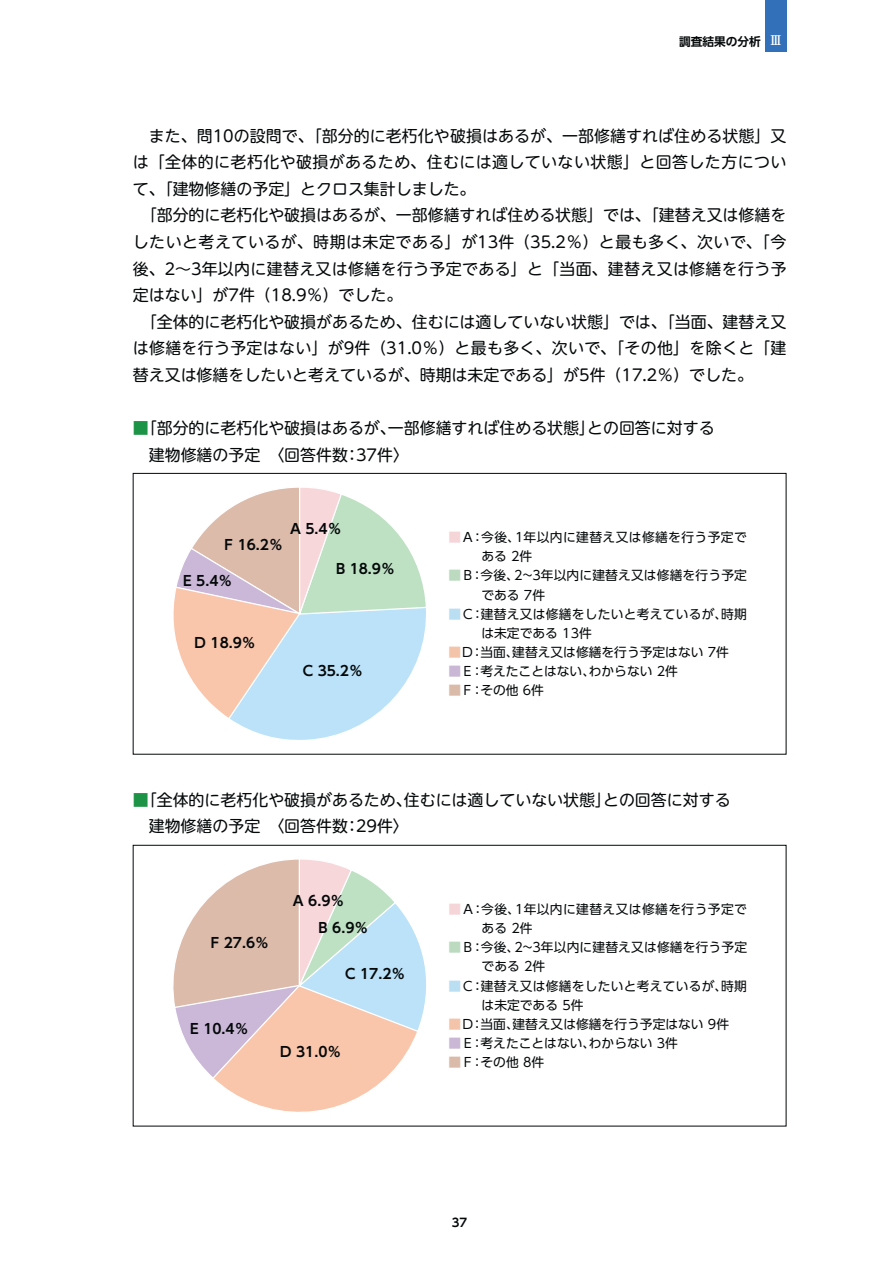
<style>
.page{position:relative;width:893px;height:1263px;background:#fff}
.page>*{position:absolute;margin:0;border:0;box-sizing:border-box;transform-origin:0 0}
.t1{font:15.9px/26.5px "UD Shin M Go Pr 6 N Regular 90 msp RKSJ H";color:#040809}
.t2{font:15.9px "UD Shin M Go Pr 6 N Regular 90 msp RKSJ H";letter-spacing:.02em;color:#040809}
.t3{font:15.9px "UD Shin M Go Pr 6 N Regular 90 msp RKSJ H";letter-spacing:.03em;color:#040809}
.t4{font:15.9px "UD Shin M Go Pr 6 N Regular 90 msp RKSJ H";letter-spacing:.025em;color:#040809}
.t5{font:13.8px/26.5px "UD Shin Go Pr 6 N De Bold 90 msp RKSJ H";color:#040809}
.t6{font:12.75px/19.2px "UD Shin Go Pr 6 N Regular 90 msp RKSJ H";letter-spacing:.01em;color:#040809}
.t7{font:12.75px/19.2px "UD Shin Go Pr 6 N Regular 90 msp RKSJ H";letter-spacing:.03em;color:#040809}
.t8{font:11.7px "UD Shin Go Pr 6 N De Bold 90 msp RKSJ H";color:#040809}
.s1{font-family:"UD Reimin Pr 6 N Bold 90 msp RKSJ H";font-size:12.75px;color:#fff}
.s2{color:#1c9346}
.s3{color:#f6d5d9}
.s4{color:#bcdabf}
.s5{color:#badef2}
.s6{color:#f3c3aa}
.s7{color:#c9b7d5}
.s8{color:#dabaa9}
</style>
<div class="page">
<div style="left:765px;top:0;width:21px;height:51px;background:#3271b9"></div>
<div style="left:133px;top:473px;width:653px;height:282px;border:1px solid #040809"></div>
<svg style="left:173px;top:487px;width:253px;height:253px"></svg>
<svg style="left:163px;top:859px;width:272px;height:268px"></svg>
<p class="t8" style="left:679px;top:37px;width:105px">調査結果の分析 <span class="s1">Ⅲ</span></p>
<p class="t1" style="left:149px;top:125px;width:639px">また、問10の設問で、「部分的に老朽化や破損はあるが、一部修繕すれば住める状態」又</p>
<p class="t4" style="left:133px;top:156px;width:655px">は「全体的に老朽化や破損があるため、住むには適していない状態」と回答した方につい</p>
<p class="t1" style="left:133px;top:178px;width:344px">て、「建物修繕の予定」とクロス集計しました。</p>
<p class="t1" style="left:141px;top:204px;width:647px">「部分的に老朽化や破損はあるが、一部修繕すれば住める状態」では、「建替え又は修繕を</p>
<p class="t3" style="left:133px;top:236px;width:655px">したいと考えているが、時期は未定である」が13件（35.2％）と最も多く、次いで、「今</p>
<p class="t2" style="left:133px;top:263px;width:655px">後、2～3年以内に建替え又は修繕を行う予定である」と「当面、建替え又は修繕を行う予</p>
<p class="t1" style="left:133px;top:284px;width:271px">定はない」が7件（18.9％）でした。</p>
<p class="t1" style="left:141px;top:311px;width:647px">「全体的に老朽化や破損があるため、住むには適していない状態」では、「当面、建替え又</p>
<p class="t2" style="left:133px;top:342px;width:655px">は修繕を行う予定はない」が9件（31.0％）と最も多く、次いで、「その他」を除くと「建</p>
<p class="t1" style="left:133px;top:364px;width:622px">替え又は修繕をしたいと考えているが、時期は未定である」が5件（17.2％）でした。</p>
<p class="t1" style="left:133px;top:417px;width:583px"><span class="s2">■</span>「部分的に老朽化や破損はあるが、一部修繕すれば住める状態」との回答に対する　建物修繕の予定　〈回答件数：37件〉</p>
<p class="t5" style="left:225px;top:534px;width:60px">F 16.2％</p>
<p class="t5" style="left:183px;top:569px;width:51px">E 5.4％</p>
<p class="t5" style="left:290px;top:518px;width:53px">A 5.4％</p>
<p class="t5" style="left:336px;top:558px;width:60px">B 18.9％</p>
<p class="t5" style="left:195px;top:631px;width:63px">D 18.9％</p>
<p class="t5" style="left:303px;top:660px;width:62px">C 35.2％</p>
<p class="t7" style="left:481px;top:529px;width:267px;text-indent:-33px"><span class="s3">■</span>Ａ：今後、1年以内に建替え又は修繕を行う予定である 2件</p>
<p class="t6" style="left:481px;top:568px;width:267px;text-indent:-33px"><span class="s4">■</span>Ｂ：今後、2~3年以内に建替え又は修繕を行う予定である 7件</p>
<p class="t6" style="left:481px;top:606px;width:267px;text-indent:-33px"><span class="s5">■</span>Ｃ：建替え又は修繕をしたいと考えているが、時期は未定である 13件</p>
<p class="t6" style="left:448px;top:644px;width:282px"><span class="s6">■</span>Ｄ：当面、建替え又は修繕を行う予定はない 7件</p>
<p class="t6" style="left:448px;top:663px;width:231px"><span class="s7">■</span>Ｅ：考えたことはない、わからない 2件</p>
<p class="t6" style="left:448px;top:682px;width:97px"><span class="s8">■</span>Ｆ：その他 6件</p>
<p class="t1" style="left:133px;top:789px;width:599px"><span class="s2">■</span>「全体的に老朽化や破損があるため、住むには適していない状態」との回答に対する　建物修繕の予定　〈回答件数：29件〉</p>
<p class="t5" style="left:211px;top:931px;width:60px">F 27.6％</p>
<p class="t5" style="left:319px;top:889px;width:51px;text-indent:-26px">A 6.9％<br>B 6.9％</p>
<p class="t5" style="left:345px;top:962px;width:62px">C 17.2％</p>
<p class="t5" style="left:190px;top:1017px;width:60px">E 10.4％</p>
<p class="t5" style="left:280px;top:1041px;width:63px">D 31.0％</p>
<p class="t7" style="left:482px;top:901px;width:267px;text-indent:-33px"><span class="s3">■</span>Ａ：今後、1年以内に建替え又は修繕を行う予定である 2件</p>
<p class="t6" style="left:482px;top:940px;width:267px;text-indent:-33px"><span class="s4">■</span>Ｂ：今後、2~3年以内に建替え又は修繕を行う予定である 2件</p>
<p class="t6" style="left:482px;top:978px;width:267px;text-indent:-33px"><span class="s5">■</span>Ｃ：建替え又は修繕をしたいと考えているが、時期は未定である 5件</p>
<p class="t6" style="left:449px;top:1016px;width:282px"><span class="s6">■</span>Ｄ：当面、建替え又は修繕を行う予定はない 9件</p>
<p class="t6" style="left:449px;top:1035px;width:231px"><span class="s7">■</span>Ｅ：考えたことはない、わからない 3件</p>
<p class="t6" style="left:449px;top:1054px;width:97px"><span class="s8">■</span>Ｆ：その他 8件</p>
<p class="t8" style="left:452px;top:1218px;width:17px">37</p>
</div>
